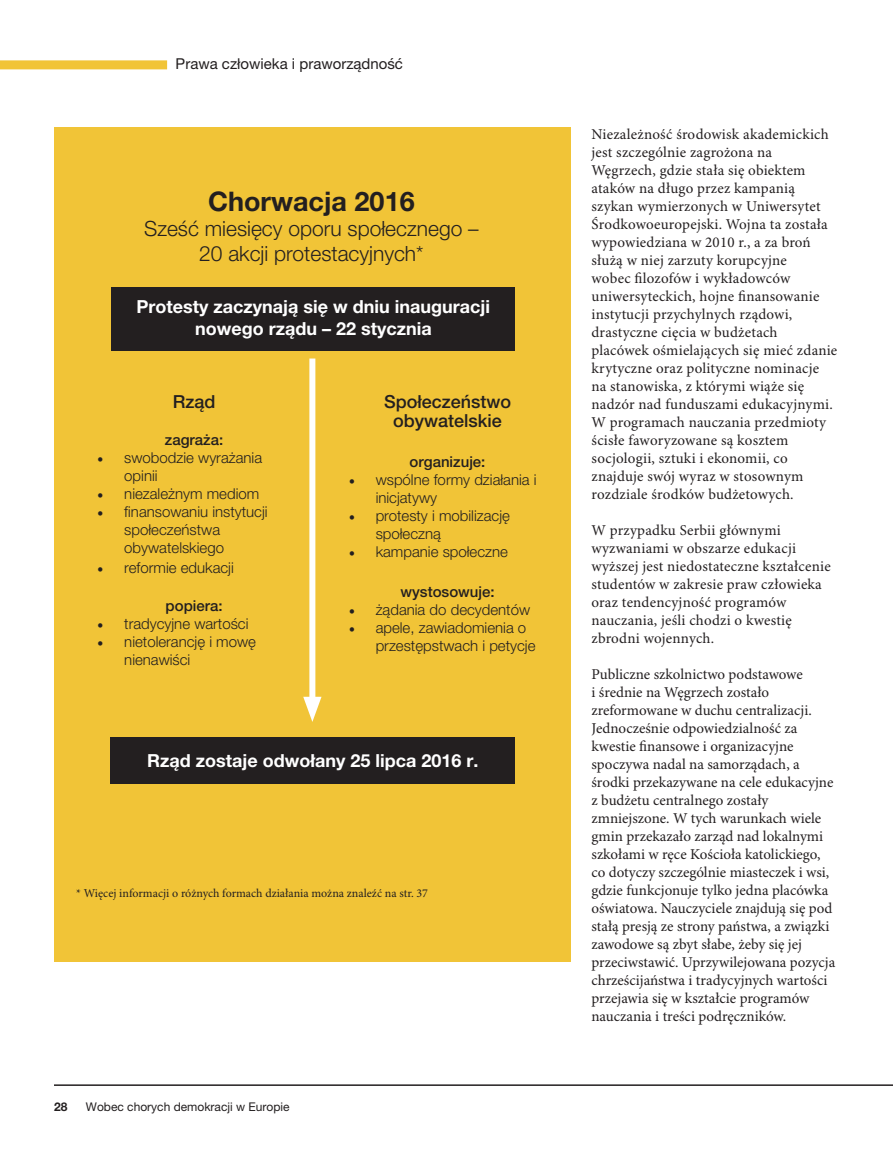
<style>
.page{position:relative;width:893px;height:1149px;background:#fff}
.page>*{position:absolute;margin:0;border:0;box-sizing:border-box;transform-origin:0 0}
.t1{font:700 27px "Helvetica Neue LT Pro";color:#231f20}
.t2{font:300 21px/25.2px "Helvetica Neue LT Pro";color:#231f20;text-align:center}
.t3{font:700 18px/21.6px "Helvetica Neue LT Pro";color:#fff;text-align:center}
.t4{font:500 18px/19.8px "Helvetica Neue LT Pro";color:#231f20;text-align:center}
.t5{font:15px/18px "Minion Pro";letter-spacing:.005em;color:#231f20}
.t6{font:300 15px/18px "Helvetica Neue LT Pro";color:#231f20}
.t7{font:500 15px "Helvetica Neue LT Pro";color:#231f20}
.t8{font:15px "Helvetica Neue LT Pro";color:#231f20}
.t9{font:12px "Minion Pro";color:#231f20}
.t10{font:12px "Helvetica Neue LT Pro";color:#231f20}
.t11{font:700 12px "Helvetica Neue LT Pro";color:#231f20}
.s1{font-family:"Minion Pro";font-weight:400;font-size:16.5px}
</style>
<div class="page">
<div style="left:0;top:60px;width:167px;height:9px;background:#f1c437"></div>
<hr style="left:54px;top:1084px;width:839px;height:1px;background:#231f20">
<div style="left:54px;top:128px;width:516px;height:833px;background:#f1c437"></div>
<div style="left:111px;top:737px;width:404px;height:46px;background:#231f20"></div>
<div style="left:111px;top:287px;width:404px;height:64px;background:#231f20"></div>
<div style="left:309px;top:358px;width:6px;height:349px;background:#fff"></div>
<svg style="left:303px;top:696px;width:19px;height:25px"></svg>
<p class="t8" style="left:176px;top:55px;width:229px">Prawa człowieka i praworządność</p>
<h1 class="t1" style="left:208px;top:184px;width:208px">Chorwacja 2016</h1>
<h2 class="t2" style="left:144px;top:215px;width:336px">Sześć miesięcy oporu społecznego –<br>20 akcji protestacyjnych*</h2>
<p class="t3" style="left:137px;top:295px;width:355px">Protesty zaczynają się w dniu inauguracji nowego rządu – 22 stycznia</p>
<p class="t4" style="left:173px;top:391px;width:44px">Rząd</p>
<p class="t7" style="left:165px;top:431px;width:60px">zagraża:</p>
<p class="t6" style="left:124px;top:448px;width:139px;text-indent:-27px"><span class="s1">•</span> swobodzie wyrażania opinii</p>
<p class="t6" style="left:97px;top:484px;width:164px"><span class="s1">•</span> niezależnym mediom</p>
<p class="t6" style="left:124px;top:502px;width:145px;text-indent:-27px"><span class="s1">•</span> finansowaniu instytucji społeczeństwa obywatelskiego</p>
<p class="t6" style="left:97px;top:558px;width:138px"><span class="s1">•</span> reformie edukacji</p>
<p class="t7" style="left:166px;top:596px;width:58px">popiera:</p>
<p class="t6" style="left:97px;top:614px;width:153px"><span class="s1">•</span> tradycyjne wartości</p>
<p class="t6" style="left:124px;top:632px;width:133px;text-indent:-27px"><span class="s1">•</span> nietolerancję i mowę nienawiści</p>
<p class="t4" style="left:384px;top:391px;width:129px">Społeczeństwo obywatelskie</p>
<p class="t7" style="left:410px;top:452px;width:77px">organizuje:</p>
<p class="t6" style="left:376px;top:470px;width:162px;text-indent:-27px"><span class="s1">•</span> wspólne formy działania i inicjatywy</p>
<p class="t6" style="left:376px;top:506px;width:136px;text-indent:-27px"><span class="s1">•</span> protesty i mobilizację społeczną</p>
<p class="t6" style="left:349px;top:542px;width:161px"><span class="s1">•</span> kampanie społeczne</p>
<p class="t7" style="left:400px;top:582px;width:96px">wystosowuje:</p>
<p class="t6" style="left:349px;top:600px;width:183px"><span class="s1">•</span> żądania do decydentów</p>
<p class="t6" style="left:376px;top:618px;width:161px;text-indent:-27px"><span class="s1">•</span> apele, zawiadomienia o przestępstwach i petycje</p>
<p class="t3" style="left:147px;top:749px;width:333px">Rząd zostaje odwołany 25 lipca 2016 r.</p>
<p class="t9" style="left:76px;top:885px;width:353px">* Więcej informacji o różnych formach działania można znaleźć na str. 37</p>
<p class="t11" style="left:54px;top:1099px;width:15px">28</p>
<p class="t10" style="left:86px;top:1099px;width:205px">Wobec chorych demokracji w Europie</p>
<p class="t5" style="left:591px;top:125px;width:247px">Niezależność środowisk akademickich jest szczególnie zagrożona na Węgrzech, gdzie stała się obiektem ataków na długo przez kampanią szykan wymierzonych w Uniwersytet Środkowoeuropejski. Wojna ta została wypowiedziana w 2010 r., a za broń służą w niej zarzuty korupcyjne<br>wobec filozofów i wykładowców uniwersyteckich, hojne finansowanie instytucji przychylnych rządowi, drastyczne cięcia w budżetach placówek ośmielających się mieć zdanie krytyczne oraz polityczne nominacje na stanowiska, z którymi wiąże się nadzór nad funduszami edukacyjnymi.<br>W programach nauczania przedmioty ścisłe faworyzowane są kosztem socjologii, sztuki i ekonomii, co znajduje swój wyraz w stosownym rozdziale środków budżetowych.</p>
<p class="t5" style="left:591px;top:521px;width:241px">W przypadku Serbii głównymi wyzwaniami w obszarze edukacji wyższej jest niedostateczne kształcenie studentów w zakresie praw człowieka oraz tendencyjność programów nauczania, jeśli chodzi o kwestię zbrodni wojennych.</p>
<p class="t5" style="left:591px;top:665px;width:245px">Publiczne szkolnictwo podstawowe<br>i średnie na Węgrzech zostało zreformowane w duchu centralizacji.<br>Jednocześnie odpowiedzialność za kwestie finansowe i organizacyjne spoczywa nadal na samorządach, a środki przekazywane na cele edukacyjne z budżetu centralnego zostały zmniejszone. W tych warunkach wiele gmin przekazało zarząd nad lokalnymi szkołami w ręce Kościoła katolickiego, co dotyczy szczególnie miasteczek i wsi, gdzie funkcjonuje tylko jedna placówka oświatowa. Nauczyciele znajdują się pod stałą presją ze strony państwa, a związki zawodowe są zbyt słabe, żeby się jej przeciwstawić. Uprzywilejowana pozycja chrześcijaństwa i tradycyjnych wartości przejawia się w kształcie programów nauczania i treści podręczników.</p>
</div>
